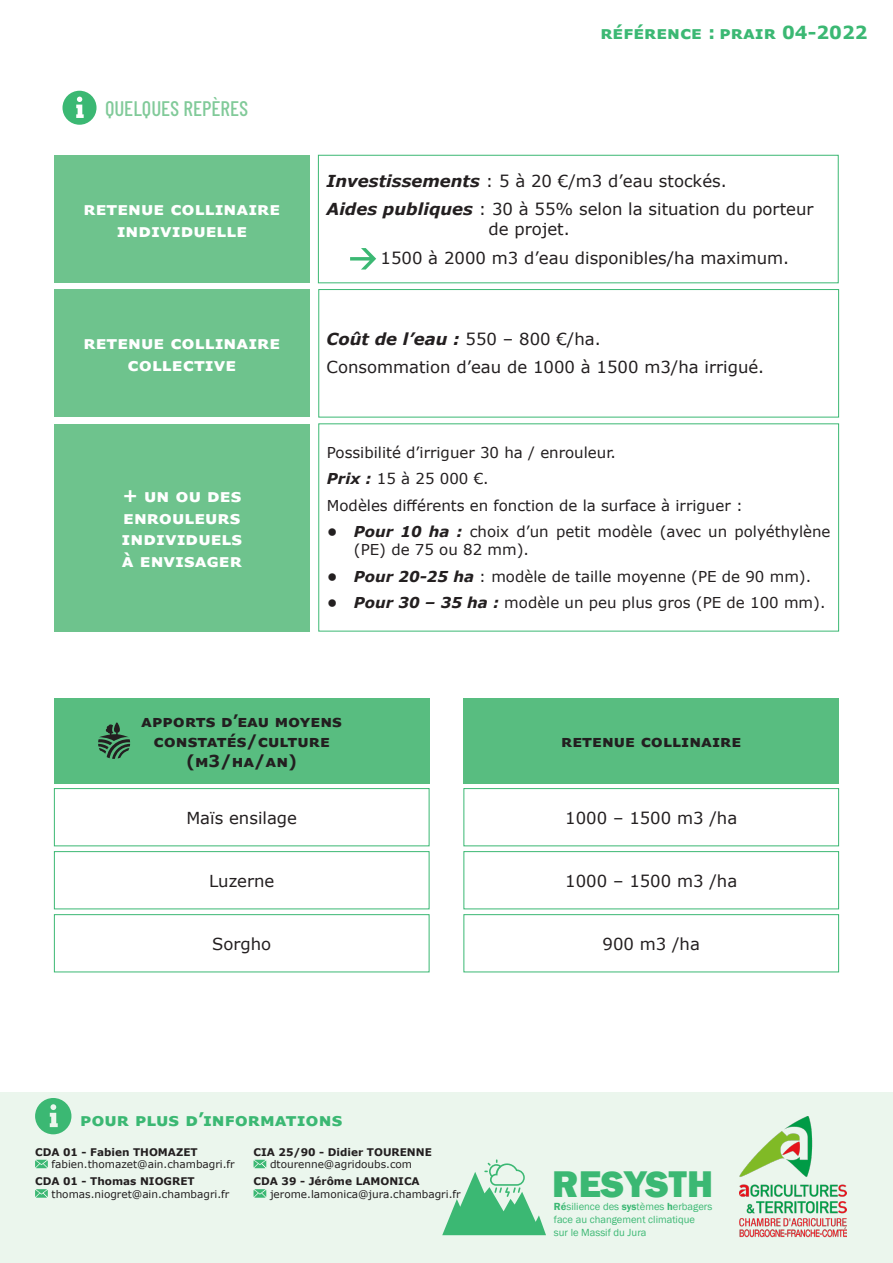
<style>
.page{position:relative;width:893px;height:1263px;background:#fff}
.page>*{position:absolute;margin:0;border:0;box-sizing:border-box;transform-origin:0 0}
.t1{font:800 38.25px "Franklin Gothic";color:#3bb873}
.TITRE_PARTIES{font:500 21px "Barlow Condensed";color:#81ca99}
.REFERENCE_FICHE{font:700 18px/21.6px "Verdana";color:#fff;text-align:center}
.REFERENCE_FICHE-2{font:700 18px "Verdana";color:#3bb873}
.CORPS_DE_TEXTE{font:16.5px/19.8px "Verdana";color:#231f20}
.CORPS_DE_TEXTE-2{font:700 16.5px/19.8px "Verdana";color:#231f20;text-align:center}
.CORPS_DE_TEXTE-3{font:italic 700 16.5px "Verdana";color:#231f20}
.CORPS_DE_TEXTE_JUSTI{font:15px/18px "Verdana";color:#231f20}
.t2{font:10.65px/12.8px "Franklin Gothic";color:#3bb873}
.POUR___D_INFO{font:10.5px "Verdana";color:#231f20}
.POUR___D_INFO-2{font:700 10.5px "Verdana";color:#231f20}
.s1{font-weight:700;font-style:italic}
.s2{font-weight:400;font-style:normal}
.s3{font-weight:600}
</style>
<div class="page">
<div style="left:0;top:1093px;width:893px;height:170px;background:#ebf6ed"></div>
<svg style="left:35px;top:1098px;width:36px;height:36px"></svg>
<img style="left:740px;top:1116px;width:106px;height:122px">
<svg style="left:442px;top:1159px;width:104px;height:76px"></svg>
<svg style="left:63px;top:91px;width:34px;height:34px"></svg>
<div style="left:55px;top:155px;width:255px;height:128px;background:#6ec38d"></div>
<div style="left:318px;top:155px;width:521px;height:128px;border:1px solid #3bb873"></div>
<svg style="left:350px;top:248px;width:26px;height:22px"></svg>
<div style="left:55px;top:290px;width:255px;height:127px;background:#6ec38d"></div>
<div style="left:318px;top:289px;width:521px;height:128px;border:1px solid #3bb873"></div>
<div style="left:55px;top:424px;width:255px;height:207px;background:#6ec38d"></div>
<div style="left:54px;top:698px;width:375px;height:85px;background:#58bd80"></div>
<div style="left:463px;top:698px;width:376px;height:85px;background:#58bd80"></div>
<svg style="left:98px;top:722px;width:32px;height:37px"></svg>
<div style="left:54px;top:788px;width:375px;height:58px;border:1px solid #3bb873"></div>
<div style="left:463px;top:788px;width:376px;height:58px;border:1px solid #3bb873"></div>
<div style="left:54px;top:851px;width:375px;height:58px;border:1px solid #3bb873"></div>
<div style="left:54px;top:914px;width:375px;height:58px;border:1px solid #3bb873"></div>
<div style="left:463px;top:851px;width:376px;height:58px;border:1px solid #3bb873"></div>
<div style="left:463px;top:914px;width:376px;height:58px;border:1px solid #3bb873"></div>
<svg style="left:35px;top:1160px;width:13px;height:8px"></svg>
<svg style="left:35px;top:1189px;width:13px;height:9px"></svg>
<svg style="left:254px;top:1160px;width:12px;height:8px"></svg>
<svg style="left:254px;top:1189px;width:12px;height:9px"></svg>
<p class="TITRE_PARTIES" style="left:105px;top:96px;width:145px">QUELQUES REPÈRES</p>
<p class="REFERENCE_FICHE" style="left:84px;top:197px;width:198px">Retenue collinaire individuelle</p>
<p class="REFERENCE_FICHE-2" style="left:600px;top:20px;width:13px">RÉFÉRENCE</p>
<p class="REFERENCE_FICHE-2" style="left:708px;top:20px;width:24px">:PRAIR</p>
<p class="REFERENCE_FICHE-2" style="left:782px;top:20px;width:87px">04-2022</p>
<p class="CORPS_DE_TEXTE" style="left:326px;top:171px;width:402px"><span class="s1">Investissements</span> : 5 à 20 €/m3 d’eau stockés.</p>
<p class="CORPS_DE_TEXTE" style="left:488px;top:199px;width:326px;text-indent:-162px"><span class="s1">Aides publiques</span> : 30 à 55% selon la situation du porteur de projet.</p>
<p class="CORPS_DE_TEXTE" style="left:381px;top:247px;width:410px">1500 à 2000 m3 d’eau disponibles/ha maximum.</p>
<p class="REFERENCE_FICHE" style="left:128px;top:332px;width:154px;text-align:left;text-indent:-44px">Retenue collinaire<br>COLLECTIVE</p>
<p class="CORPS_DE_TEXTE-3" style="left:326px;top:327px;width:276px">Coût de l’eau : <span class="s2">550 – 800 €/ha.</span></p>
<p class="CORPS_DE_TEXTE" style="left:326px;top:357px;width:439px">Consommation d’eau de 1000 à 1500 m3/ha irrigué.</p>
<p class="REFERENCE_FICHE" style="left:122px;top:484px;width:121px;text-align:justify">+ un ou des enrouleurs individuels à envisager</p>
<p class="CORPS_DE_TEXTE_JUSTI" style="left:327px;top:443px;width:291px">Possibilité d’irriguer 30 ha / enrouleur.</p>
<p class="CORPS_DE_TEXTE_JUSTI" style="left:327px;top:470px;width:163px"><span class="s1">Prix :</span> 15 à 25 000 €.</p>
<p class="CORPS_DE_TEXTE_JUSTI" style="left:327px;top:496px;width:417px">Modèles différents en fonction de la surface à irriguer :</p>
<p class="CORPS_DE_TEXTE_JUSTI" style="left:354px;top:523px;width:478px;text-indent:-27px"><span class="s1">• Pour 10 ha :</span> choix d’un petit modèle (avec un polyéthylène (PE) de 75 ou 82 mm).</p>
<p class="CORPS_DE_TEXTE_JUSTI" style="left:327px;top:567px;width:486px"><span class="s1">• Pour 20-25 ha</span> : modèle de taille moyenne (PE de 90 mm).</p>
<p class="CORPS_DE_TEXTE_JUSTI" style="left:327px;top:594px;width:500px"><span class="s1">• Pour 30 – 35 ha :</span> modèle un peu plus gros (PE de 100 mm).</p>
<p class="CORPS_DE_TEXTE-2" style="left:141px;top:711px;width:201px">Apports d’eau moyens constatés/culture (m3/ha/an)</p>
<p class="CORPS_DE_TEXTE-2" style="left:561px;top:731px;width:179px">Retenue collinairE</p>
<p class="CORPS_DE_TEXTE" style="left:186px;top:807px;width:112px">Maïs ensilage</p>
<p class="CORPS_DE_TEXTE" style="left:565px;top:807px;width:174px">1000 – 1500 m3 /ha</p>
<p class="CORPS_DE_TEXTE" style="left:209px;top:870px;width:67px">Luzerne</p>
<p class="CORPS_DE_TEXTE" style="left:212px;top:933px;width:61px">Sorgho</p>
<p class="REFERENCE_FICHE-2" style="left:80px;top:1106px;width:264px">POUR PLUS D’INFORMATIONS</p>
<p class="POUR___D_INFO-2" style="left:35px;top:1144px;width:164px">CDA 01 - Fabien THOMAZET</p>
<p class="POUR___D_INFO" style="left:52px;top:1157px;width:185px">fabien.thomazet@ain.chambagri.fr</p>
<p class="POUR___D_INFO-2" style="left:35px;top:1174px;width:161px">CDA 01 - Thomas NIOGRET</p>
<p class="POUR___D_INFO" style="left:52px;top:1187px;width:179px">thomas.niogret@ain.chambagri.fr</p>
<p class="POUR___D_INFO-2" style="left:254px;top:1144px;width:180px">CIA 25/90 - Didier TOURENNE</p>
<p class="POUR___D_INFO" style="left:270px;top:1157px;width:144px">dtourenne@agridoubs.com</p>
<p class="POUR___D_INFO-2" style="left:254px;top:1174px;width:168px">CDA 39 - Jérôme LAMONICA</p>
<p class="POUR___D_INFO" style="left:270px;top:1187px;width:192px">jerome.lamonica@jura.chambagri.fr</p>
<p class="CORPS_DE_TEXTE" style="left:565px;top:870px;width:174px">1000 – 1500 m3 /ha</p>
<p class="CORPS_DE_TEXTE" style="left:602px;top:933px;width:99px">900 m3 /ha</p>
<h1 class="t1" style="left:552px;top:1160px;width:162px">RESYSTH</h1>
<p class="t2" style="left:554px;top:1201px;width:160px"><span class="s3">Ré</span>silience des <span class="s3">sys</span>tèmes <span class="s3">h</span>erbagers face au changement climatique<br>sur le Massif du Jura</p>
</div>
